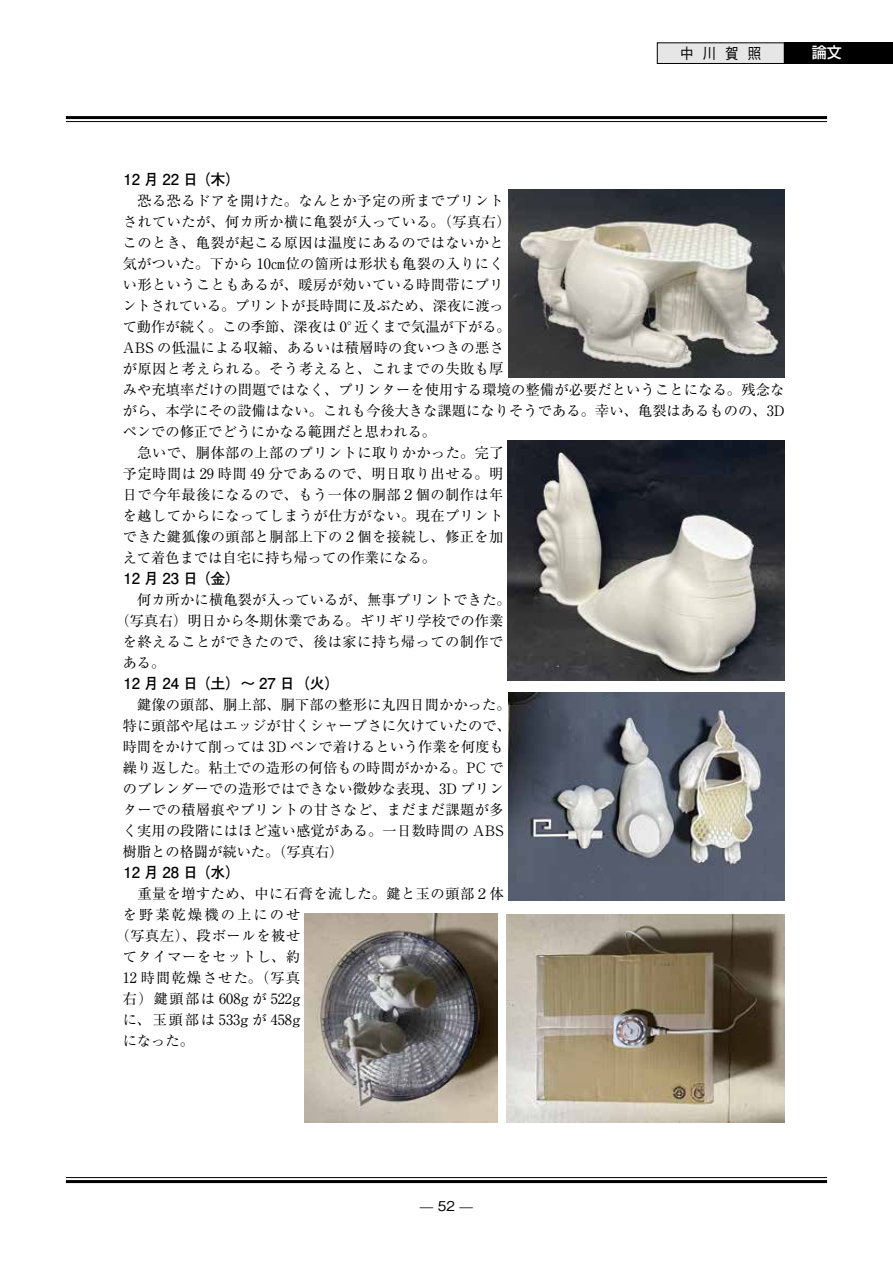
<style>
.page{position:relative;width:893px;height:1263px;background:#fff}
.page>*{position:absolute;margin:0;border:0;box-sizing:border-box;transform-origin:0 0}
.t1{font:700 15px "Futo Go B101 Pro";color:#000}
.t2{font:500 15px "Gothic BBB Pro";color:#000;scale:.9 1}
.t3{font:500 15px "Shin Go Pr 5";color:#fff}
.t4{font:14.25px/21px "Ryumin Pr 5";letter-spacing:.015em;color:#000}
.t5{font:14.25px "Ryumin Pr 5";letter-spacing:-.005em;color:#000}
.t6{font:14.25px "Ryumin Pr 5";letter-spacing:.04em;color:#000}
.t7{font:14.25px "Ryumin Pr 5";letter-spacing:.085em;color:#000}
.t8{font:14.25px "Ryumin Pr 5";letter-spacing:.045em;color:#000}
.t9{font:14.25px "Ryumin Pr 5";letter-spacing:.145em;color:#000}
.t10{font:300 13.5px "Ryumin Pr 5";color:#000}
.s1{font-family:"Gothic BBB Pro";font-weight:500}
</style>
<div class="page">
<div style="left:784px;top:43px;width:109px;height:21px;background:#000"></div>
<div style="left:66px;top:116px;width:761px;height:6px;background:#f6f6f6"></div>
<hr style="left:66px;top:116px;width:761px;height:3px;background:#000">
<hr style="left:66px;top:121px;width:761px;height:1px;background:#000">
<div style="left:66px;top:1177px;width:761px;height:6px;background:#f5f5f5"></div>
<hr style="left:66px;top:1177px;width:761px;height:1px;background:#000">
<hr style="left:66px;top:1180px;width:761px;height:3px;background:#000">
<div style="left:657px;top:43px;width:127px;height:20px;background:#e6e6e6"></div>
<div style="left:657px;top:43px;width:127px;height:21px;border:1px solid #000"></div>
<img style="left:508px;top:189px;width:277px;height:188px">
<img style="left:508px;top:440px;width:276px;height:241px">
<img style="left:508px;top:692px;width:277px;height:208px">
<img style="left:305px;top:913px;width:193px;height:210px">
<img style="left:507px;top:914px;width:278px;height:209px">
<p class="t2" style="left:680px;top:41px;width:91px">中川賀照</p>
<p class="t3" style="left:812px;top:40px;width:31px">論文</p>
<p class="t1" style="left:196px;top:168px;width:46px">（木(</p>
<p class="t1" style="left:108px;top:168px;width:91px">　12 月 22 日</p>
<p class="t4" style="left:123px;top:189px;width:383px">　恐る恐るドアを開けた。なんとか予定の所までプリント</p>
<p class="t4" style="left:123px;top:210px;width:390px">されていたが、何カ所か横に亀裂が入っている。（写真右(</p>
<p class="t4" style="left:123px;top:231px;width:383px">このとき、亀裂が起こる原因は温度にあるのではないかと</p>
<p class="t4" style="left:123px;top:252px;width:383px">気がついた。下から 10㎝位の箇所は形状も亀裂の入りにく</p>
<p class="t4" style="left:123px;top:273px;width:383px">い形ということもあるが、暖房が効いている時間帯にプリ</p>
<p class="t5" style="left:123px;top:294px;width:383px">ントされている。プリントが長時間に及ぶため、深夜に渡っ</p>
<p class="t4" style="left:354px;top:315px;width:158px">近くまで気温が下がる。</p>
<p class="t4" style="left:123px;top:315px;width:663px">て動作が続く。この季節、深夜は 0°<br>ABS の低温による収縮、あるいは積層時の食いつきの悪さ<br>が原因と考えられる。そう考えると、これまでの失敗も厚<br>みや充填率だけの問題ではなく、プリンターを使用する環境の整備が必要だということになる。残念ながら、本学にその設備はない。これも今後大きな課題になりそうである。幸い、亀裂はあるものの、 D3ペンでの修正でどうにかなる範囲だと思われる。<br>　急いで、胴体部の上部のプリントに取りかかった。完了<br>予定時間は 29 時間 49 分であるので、明日取り出せる。明<br>日で今年最後になるので、もう一体の胴部２個の制作は年<br>を越してからになってしまうが仕方がない。現在プリント<br>できた鍵狐像の頭部と胴部上下の２個を接続し、修正を加<br>えて着色までは自宅に持ち帰っての作業になる。</p>
<p class="t1" style="left:196px;top:567px;width:46px">（金(</p>
<p class="t1" style="left:108px;top:567px;width:91px">　12 月 23 日</p>
<p class="t4" style="left:123px;top:588px;width:390px">　何カ所かに横亀裂が入っているが、無事プリントできた。</p>
<p class="t4" style="left:116px;top:609px;width:389px">（写真右）明日から冬期休業である。ギリギリ学校での作業</p>
<p class="t4" style="left:123px;top:630px;width:382px">を終えることができたので、後は家に持ち帰っての制作で</p>
<p class="t4" style="left:123px;top:651px;width:44px">ある。</p>
<p class="t1" style="left:196px;top:672px;width:146px">（土）～ 27 日（火(</p>
<p class="t1" style="left:108px;top:672px;width:91px">　12 月 24 日</p>
<p class="t4" style="left:123px;top:693px;width:390px">　鍵像の頭部、胴上部、胴下部の整形に丸四日間かかった。特に頭部や尾はエッジが甘くシャープさに欠けていたので、時間をかけて削っては D3 ペンで着けるという作業を何度も繰り返した。粘土での造形の何倍もの時間がかかる。PC でのブレンダーでの造形ではできない微妙な表現、 D3 プリンターでの積層痕やプリントの甘さなど、まだまだ課題が多く実用の段階にはほど遠い感覚がある。一日数時間の ABS樹脂との格闘が続いた。（写真右(</p>
<p class="t1" style="left:196px;top:861px;width:46px">（水(</p>
<p class="t1" style="left:108px;top:861px;width:91px">　12 月 28 日</p>
<p class="t4" style="left:123px;top:882px;width:382px">　重量を増すため、中に石膏を流した。鍵と玉の頭部２体</p>
<p class="t9" style="left:123px;top:903px;width:179px">を野菜乾燥機の上にのせ</p>
<p class="t6" style="left:116px;top:924px;width:186px">（写真左）、段ボールを被せ</p>
<p class="t8" style="left:123px;top:945px;width:179px">てタイマーをセットし、約</p>
<p class="t7" style="left:123px;top:966px;width:179px">12 時間乾燥させた。（写真</p>
<p class="t4" style="left:123px;top:987px;width:179px">右）鍵頭部は 608g が 522g</p>
<p class="t4" style="left:123px;top:1008px;width:179px">に、玉頭部は 533g が 458g</p>
<p class="t4" style="left:123px;top:1029px;width:73px">になった。</p>
<p class="t10" style="left:420px;top:1195px;width:55px">— <span class="s1">52</span> —</p>
</div>
